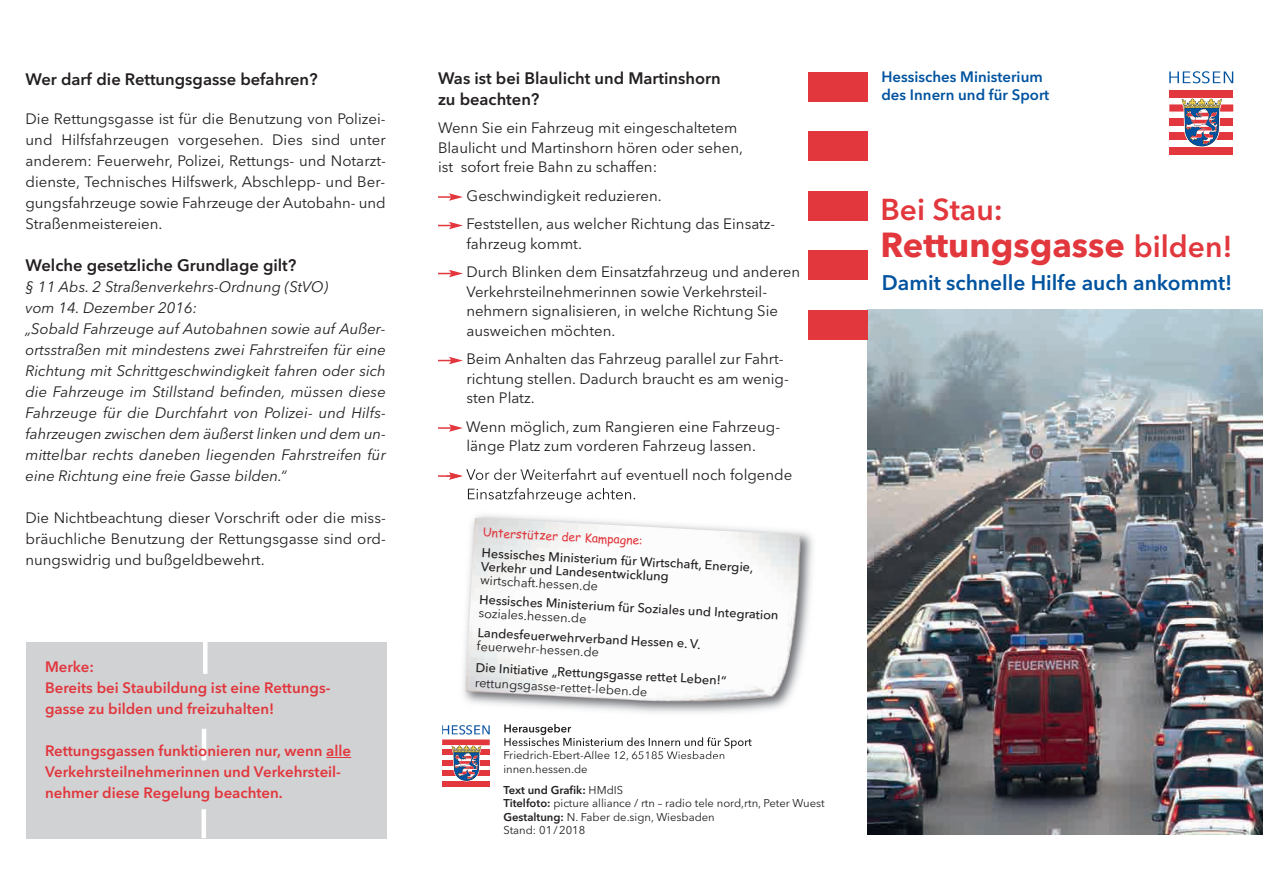
<style>
.page{position:relative;width:1263px;height:893px;background:#fff}
.page>*{position:absolute;margin:0;border:0;box-sizing:border-box;transform-origin:0 0}
.t1{font:700 34.5px "Avenir Next LT Pro";color:#e1373d}
.t2{font:600 30px "Avenir Next LT Pro";color:#e1373d}
.t3{font:600 21px "Avenir Next LT Pro";color:#0153a0}
.t4{font:600 16.5px/21px "Avenir Next LT Pro";color:#231f20}
.t5{font:15px/21px "Avenir Next LT Pro";color:#231f20}
.t6{font:italic 15px/21px "Avenir Next LT Pro";color:#231f20}
.t7{font:600 15px/21px "Avenir Next LT Pro";color:#e1373d}
.t8{font:600 15px/18px "Avenir Next LT Pro";color:#0153a0}
.t9{font:500 12.75px/13.5px "Avenir Next LT Pro";color:#231f20}
.t10{font:12.75px "Avenir Next LT Pro";color:#231f20}
.t11{font:12px "Comic Sans MS";color:#e1373d}
.t12{font:11.25px/13.5px "Avenir Next LT Pro";color:#231f20}
.s1{font-weight:600}
.s2{font-weight:600;font-size:30px}
</style>
<div class="page">
<div style="left:27px;top:642px;width:360px;height:197px;background:#d1d2d4"></div>
<img style="left:867px;top:310px;width:396px;height:525px">
<div style="left:1169px;top:90px;width:64px;height:7px;background:#e1373d"></div>
<div style="left:1169px;top:104px;width:64px;height:8px;background:#e1373d"></div>
<div style="left:1169px;top:119px;width:64px;height:7px;background:#e1373d"></div>
<div style="left:1169px;top:133px;width:64px;height:7px;background:#e1373d"></div>
<div style="left:1169px;top:147px;width:64px;height:7px;background:#e1373d"></div>
<svg style="left:1181px;top:98px;width:42px;height:49px"></svg>
<svg style="left:1169px;top:71px;width:64px;height:12px"></svg>
<div style="left:808px;top:72px;width:59px;height:29px;background:#e1373d"></div>
<div style="left:808px;top:131px;width:59px;height:30px;background:#e1373d"></div>
<div style="left:808px;top:191px;width:59px;height:30px;background:#e1373d"></div>
<div style="left:808px;top:250px;width:59px;height:30px;background:#e1373d"></div>
<div style="left:808px;top:310px;width:59px;height:30px;background:#e1373d"></div>
<div style="left:442px;top:760px;width:48px;height:6px;background:#e1373d"></div>
<div style="left:442px;top:771px;width:48px;height:5px;background:#e1373d"></div>
<div style="left:442px;top:781px;width:48px;height:5px;background:#e1373d"></div>
<svg style="left:451px;top:764px;width:31px;height:17px"></svg>
<svg style="left:438px;top:193px;width:25px;height:8px"></svg>
<svg style="left:438px;top:222px;width:25px;height:7px"></svg>
<svg style="left:438px;top:270px;width:25px;height:7px"></svg>
<svg style="left:438px;top:357px;width:25px;height:7px"></svg>
<svg style="left:438px;top:424px;width:25px;height:8px"></svg>
<img style="left:438px;top:475px;width:375px;height:289px">
<img style="left:442px;top:725px;width:48px;height:21px">
<img style="left:466px;top:469px;width:119px;height:11px">
<img style="left:468px;top:488px;width:163px;height:15px">
<img style="left:446px;top:472px;width:17px;height:8px">
<img style="left:504px;top:724px;width:67px;height:11px">
<img style="left:504px;top:737px;width:248px;height:9px">
<img style="left:587px;top:751px;width:137px;height:8px">
<img style="left:465px;top:518px;width:336px;height:184px">
<div style="left:203px;top:640px;width:5px;height:34px;background:#fff"></div>
<hr style="left:202px;top:729px;width:4px;height:31px;background:#fff">
<hr style="left:202px;top:809px;width:4px;height:29px;background:#fff">
<svg style="left:326px;top:757px;width:25px;height:1px"></svg>
<p class="t4" style="left:26px;top:71px;width:294px">Wer darf die Rettungsgasse befahren?</p>
<p class="t5" style="left:26px;top:110px;width:362px;text-align:justify">Die Rettungsgasse ist für die Benutzung von Polizei&shy;und Hilfsfahrzeugen vorgesehen. Dies sind unter anderem: Feuerwehr, Polizei, Rettungs- und Notarzt&shy;dienste, Technisches Hilfswerk, Abschlepp- und Ber&shy;gungsfahrzeuge sowie Fahrzeuge der Autobahn- und Straßenmeistereien.</p>
<p class="t4" style="left:26px;top:257px;width:272px">Welche gesetzliche Grundlage gilt?</p>
<p class="t6" style="left:26px;top:278px;width:362px">§ 11 Abs. 2 Straßenverkehrs-Ordnung (StVO)<br>vom 14. Dezember 2016:<br>„Sobald Fahrzeuge auf Autobahnen sowie auf Außer&shy;ortsstraßen mit mindestens zwei Fahrstreifen für eine Richtung mit Schrittgeschwindigkeit fahren oder sich die Fahrzeuge im Stillstand befinden, müssen diese Fahrzeuge für die Durchfahrt von Polizei- und Hilfs&shy;fahrzeugen zwischen dem äußerst linken und dem un&shy;mittelbar rechts daneben liegenden Fahrstreifen für eine Richtung eine freie Gasse bilden.“</p>
<p class="t5" style="left:26px;top:509px;width:362px;text-align:justify">Die Nichtbeachtung dieser Vorschrift oder die miss&shy;bräuchliche Benutzung der Rettungsgasse sind ord&shy;nungswidrig und bußgeldbewehrt.</p>
<p class="t7" style="left:45px;top:658px;width:287px">Merke:<br>Bereits bei Staubildung ist eine Rettungs&shy;gasse zu bilden und freizuhalten!</p>
<p class="t7" style="left:45px;top:742px;width:308px">Rettungsgassen funktionieren nur, wenn alle<br>Verkehrsteilnehmerinnen und Verkehrsteil&shy;nehmer diese Regelung beachten.</p>
<p class="t4" style="left:438px;top:70px;width:284px">Was ist bei Blaulicht und Martinshorn zu beachten?</p>
<p class="t5" style="left:438px;top:120px;width:306px;line-height:19.5px">Wenn Sie ein Fahrzeug mit eingeschaltetem<br>Blaulicht und Martinshorn hören oder sehen, ist sofort freie Bahn zu schaffen:</p>
<p class="t5" style="left:466px;top:183px;width:310px;line-height:28.5px">Geschwindigkeit reduzieren.<br>Feststellen, aus welcher Richtung das Einsatz-</p>
<p class="t5" style="left:466px;top:231px;width:335px;line-height:28.5px">fahrzeug kommt.<br>Durch Blinken dem Einsatzfahrzeug und anderen</p>
<p class="t5" style="left:466px;top:283px;width:313px;line-height:19.5px">Verkehrsteilnehmerinnen sowie Verkehrsteil&shy;nehmern signalisieren, in welche Richtung Sie ausweichen möchten.</p>
<p class="t5" style="left:466px;top:351px;width:324px;line-height:19.5px">Beim Anhalten das Fahrzeug parallel zur Fahrt&shy;richtung stellen. Dadurch braucht es am wenig&shy;sten Platz.</p>
<p class="t5" style="left:466px;top:418px;width:315px;line-height:19.5px">Wenn möglich, zum Rangieren eine Fahrzeug&shy;länge Platz zum vorderen Fahrzeug lassen.</p>
<p class="t5" style="left:466px;top:466px;width:328px">Vor der Weiterfahrt auf eventuell noch folgende</p>
<p class="t11" style="left:483px;top:525px;width:162px;rotate:3deg">Unterstützer der Kampagne:</p>
<p class="t9" style="left:482px;top:548px;width:274px;rotate:3deg">Hessisches Ministerium für Wirtschaft, Energie,<br>Verkehr und Landesentwicklung</p>
<p class="t10" style="left:481px;top:575px;width:119px;rotate:3deg">wirtschaft.hessen.de</p>
<p class="t9" style="left:480px;top:594px;width:301px;rotate:3deg">Hessisches Ministerium für Soziales und Integration</p>
<p class="t10" style="left:479px;top:608px;width:110px;rotate:3deg">soziales.hessen.de</p>
<p class="t9" style="left:478px;top:627px;width:225px;rotate:3deg">Landesfeuerwehrverband Hessen e. V.</p>
<p class="t10" style="left:477px;top:641px;width:124px;rotate:3deg">feuerwehr-hessen.de</p>
<p class="t9" style="left:476px;top:662px;width:253px;rotate:3deg">Die Initiative „Rettungsgasse rettet Leben!“</p>
<p class="t10" style="left:475px;top:678px;width:174px;rotate:3deg">rettungsgasse-rettet-leben.de</p>
<p class="t12" style="left:503px;top:750px;width:223px">Friedrich-Ebert-Allee 12, 65185 Wiesbaden innen.hessen.de</p>
<p class="t12" style="left:503px;top:784px;width:323px"><span class="s1">Text und Grafik:</span> HMdIS<br><span class="s1">Titelfoto:</span> picture alliance / rtn – radio tele nord,rtn, Peter Wuest <span class="s1">Gestaltung:</span> N. Faber de.sign, Wiesbaden<br>Stand: 01 / 2018</p>
<p class="t8" style="left:881px;top:70px;width:169px">Hessisches Ministerium des Innern und für Sport</p>
<h2 class="t2" style="left:880px;top:199px;width:124px">Bei Stau:</h2>
<h1 class="t1" style="left:880px;top:233px;width:354px">Rettungsgasse <span class="s2">bilden!</span></h1>
<h3 class="t3" style="left:882px;top:275px;width:352px">Damit schnelle Hilfe auch ankommt!</h3>
</div>
